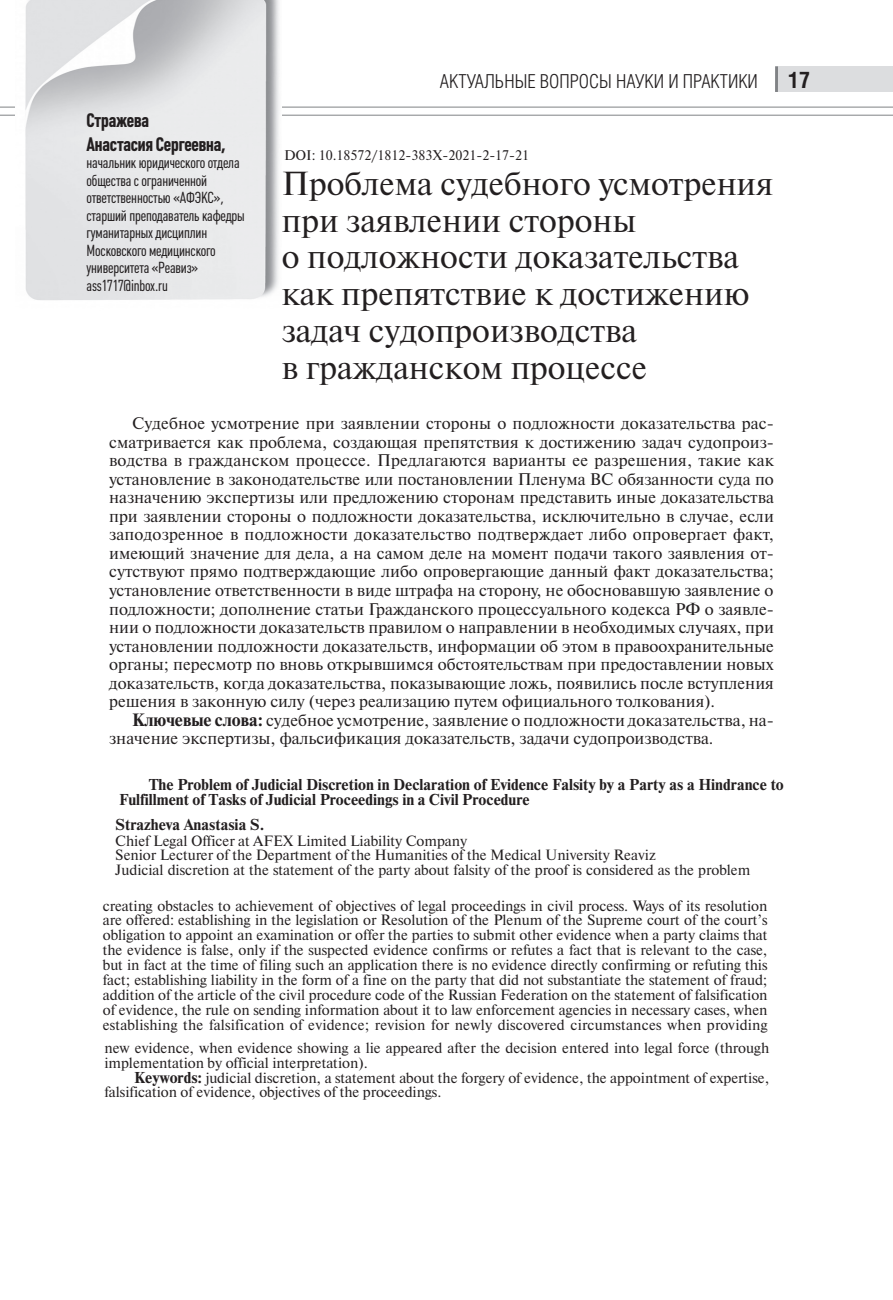
<style>
.page{position:relative;width:893px;height:1300px;background:#fff}
.page>*{position:absolute;margin:0;border:0;box-sizing:border-box;transform-origin:0 0}
.t1{font:33.25px/36.8px "Newton C";color:#231f20}
.t2{font:700 22.75px "Helios Cond";color:#231f20}
.t3{font:300 19.25px "Helios Cond";color:#231f20}
.t4{font:700 19.25px/23.1px "Plumb Condensed";letter-spacing:-.01em;color:#231f20}
.t5{font:16.8px/18.6px "Newton C";color:#231f20;text-align:justify}
.t6{font:15.75px/17.5px "Plumb Condensed";letter-spacing:-.01em;color:#231f20}
.t7{font:14.88px/14.9px "Newton C";color:#231f20}
.t8{font:700 14.88px/14.9px "Newton C";color:#231f20}
.t9{font:14px "Newton C";color:#231f20}
.s1{font-weight:700}
</style>
<div class="page">
<div style="left:775px;top:66px;width:118px;height:26px;background:#dcdddf"></div>
<svg style="left:0;top:107px;width:15px;height:1px"></svg>
<svg style="left:0;top:115px;width:15px;height:1px"></svg>
<hr style="left:25px;top:107px;width:868px;height:1px;background:#808285">
<hr style="left:25px;top:115px;width:868px;height:1px;background:#808285">
<hr style="left:775px;top:66px;width:3px;height:26px;background:#808285">
<img style="left:25px;top:0;width:257px;height:300px">
<p class="t4" style="left:87px;top:109px;width:140px">Стражева<br>Анастасия Сергеевна,</p>
<p class="t6" style="left:87px;top:155px;width:160px">начальник юридического отдела общества с ограниченной ответственностью «АФЭКС», старший преподаватель кафедры гуманитарных дисциплин<br>Московского медицинского университета «Реавиз» ass1717@inbox.ru</p>
<p class="t3" style="left:440px;top:71px;width:320px">АКТУАЛЬНЫЕ ВОПРОСЫ НАУКИ И ПРАКТИКИ</p>
<h2 class="t2" style="left:788px;top:66px;width:23px">17</h2>
<p class="t9" style="left:284px;top:150px;width:247px">DOI: 10.18572/1812-383X-2021-2-17-21</p>
<h1 class="t1" style="left:282px;top:168px;width:493px">Проблема судебного усмотрения при заявлении стороны<br>о подложности доказательства как препятствие к достижению задач судопроизводства<br>в гражданском процессе</h1>
<p class="t5" style="left:109px;top:415px;width:666px;text-indent:23px">Судебное усмотрение при заявлении стороны о подложности доказательства рас&shy;сматривается как проблема, создающая препятствия к достижению задач судопроиз&shy;водства в гражданском процессе. Предлагаются варианты ее разрешения, такие как установление в законодательстве или постановлении Пленума ВС обязанности суда по назначению экспертизы или предложению сторонам представить иные доказательства при заявлении стороны о подложности доказательства, исключительно в случае, если заподозренное в подложности доказательство подтверждает либо опровергает факт, имеющий значение для дела, а на самом деле на момент подачи такого заявления от&shy;сутствуют прямо подтверждающие либо опровергающие данный факт доказательства; установление ответственности в виде штрафа на сторону, не обосновавшую заявление о подложности; дополнение статьи Гражданского процессуального кодекса РФ о заявле&shy;нии о подложности доказательств правилом о направлении в необходимых случаях, при установлении подложности доказательств, информации об этом в правоохранительные органы; пересмотр по вновь открывшимся обстоятельствам при предоставлении новых доказательств, когда доказательства, показывающие ложь, появились после вступления решения в законную силу (через реализацию путем официального толкования).</p>
<p class="t5" style="left:109px;top:712px;width:666px;text-indent:23px"><span class="s1">Ключевые слова:</span> судебное усмотрение, заявление о подложности доказательства, на&shy;значение экспертизы, фальсификация доказательств, задачи судопроизводства.</p>
<p class="t8" style="left:119px;top:778px;width:666px;text-indent:30px">The Problem of Judicial Discretion in Declaration of Evidence Falsity by a Party as a Hindrance to<br>Fulfillment of Tasks of Judicial Proceedings in a Civil Procedure</p>
<p class="t8" style="left:115px;top:819px;width:151px">Strazheva Anastasia S.</p>
<p class="t7" style="left:115px;top:834px;width:636px">Chief Legal Officer at AFEX Limited Liability Company<br>Senior Lecturer of the Department of the Humanities of the Medical University Reaviz<br>Judicial discretion at the statement of the party about falsity of the proof is considered as the problem</p>
<p class="t7" style="left:103px;top:899px;width:666px;text-align:justify">creating obstacles to achievement of objectives of legal proceedings in civil process. Ways of its resolution are offered: establishing in the legislation or Resolution of the Plenum of the Supreme court of the court’s obligation to appoint an examination or offer the parties to submit other evidence when a party claims that the evidence is false, only if the suspected evidence confirms or refutes a fact that is relevant to the case, but in fact at the time of filing such an application there is no evidence directly confirming or refuting this fact; establishing liability in the form of a fine on the party that did not substantiate the statement of fraud; addition of the article of the civil procedure code of the Russian Federation on the statement of falsification of evidence, the rule on sending information about it to law enforcement agencies in necessary cases, when establishing the falsification of evidence; revision for newly discovered circumstances when providing</p>
<p class="t7" style="left:104px;top:1041px;width:666px">new evidence, when evidence showing a lie appeared after the decision entered into legal force (through implementation by official interpretation).</p>
<p class="t7" style="left:104px;top:1071px;width:666px;text-indent:30px"><span class="s1">Keywords:</span> judicial discretion, a statement about the forgery of evidence, the appointment of expertise, falsification of evidence, objectives of the proceedings.</p>
</div>
